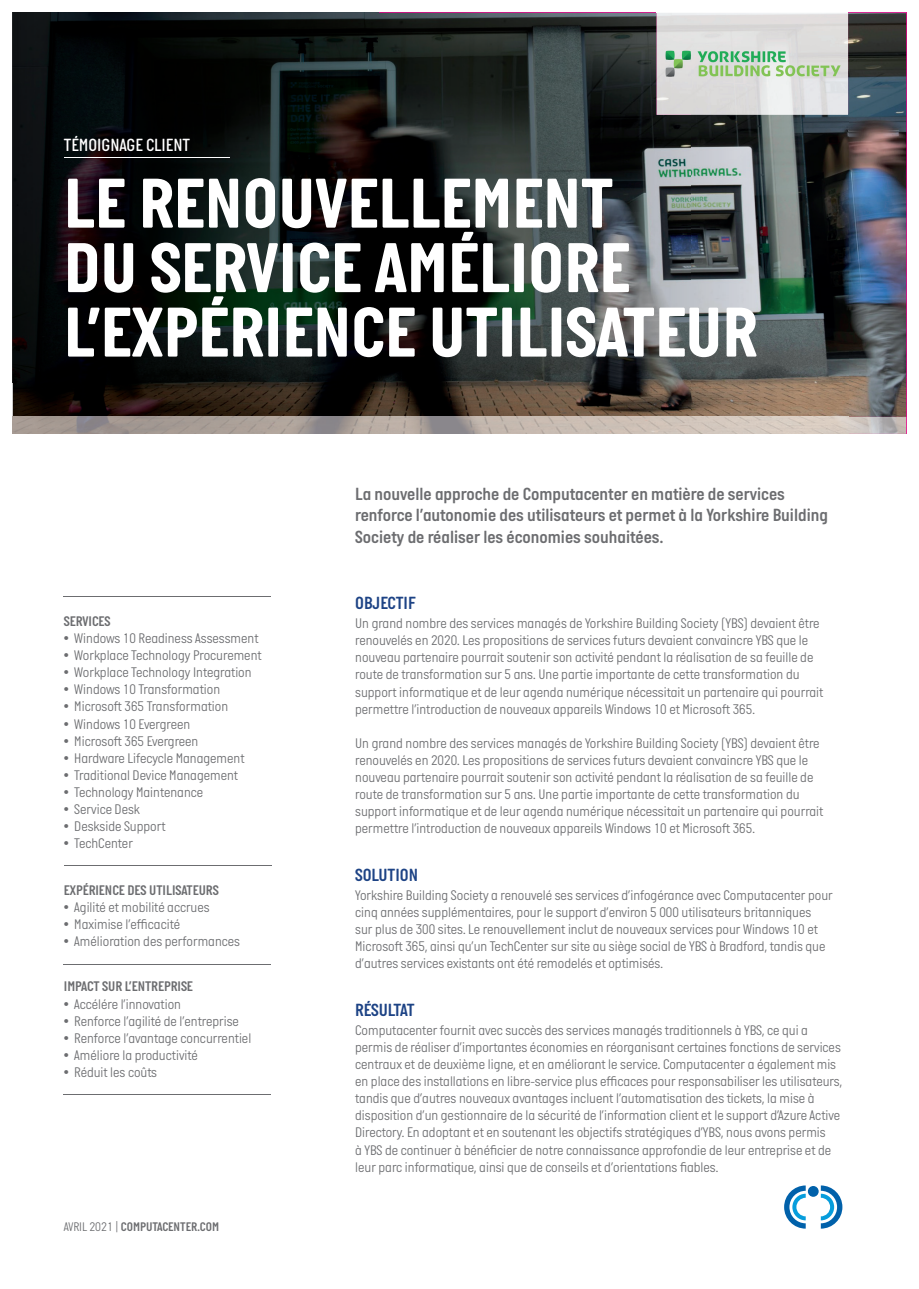
<style>
.page{position:relative;width:919px;height:1289px;background:#fff}
.page>*{position:absolute;margin:0;border:0;box-sizing:border-box;transform-origin:0 0}
.t1{font:700 72px/64.5px "Italian Plate No One";color:#fff}
.t2{font:18px/21.6px "Italian Plate No One D Bd";color:#6c6d70}
.t3{font:18px "Italian Plate No One D Bd";color:#1d4385}
.t4{font:500 18px "Italian Plate No One";color:#fff}
.t5{font:300 14.25px/17.1px "Italian Plate No One";color:#6c6d70}
.t6{font:14.25px "Italian Plate No One D Bd";color:#6c6d70}
.t7{font:12.75px "Italian Plate No One D Bd";color:#6c6d70}
.s1{font-family:"Italian Plate No One";font-weight:300}
</style>
<div class="page">
<hr style="left:64px;top:865px;width:207px;height:1px;background:#6c6d70">
<img style="left:848px;top:13px;width:58px;height:404px">
<img style="left:13px;top:13px;width:365px;height:404px">
<img style="left:378px;top:13px;width:313px;height:404px">
<img style="left:691px;top:115px;width:157px;height:302px">
<img style="left:656px;top:13px;width:192px;height:102px">
<hr style="left:64px;top:964px;width:207px;height:1px;background:#6c6d70">
<hr style="left:64px;top:1093px;width:207px;height:1px;background:#6c6d70">
<hr style="left:64px;top:596px;width:207px;height:1px;background:#6c6d70">
<hr style="left:64px;top:157px;width:165px;height:1px;background:#fff">
<img style="left:848px;top:417px;width:58px;height:17px">
<img style="left:13px;top:417px;width:835px;height:17px">
<svg style="left:784px;top:1185px;width:21px;height:43px"></svg>
<svg style="left:820px;top:1185px;width:22px;height:43px"></svg>
<svg style="left:807px;top:1185px;width:11px;height:11px"></svg>
<img style="left:665px;top:51px;width:175px;height:26px">
<p class="t4" style="left:64px;top:135px;width:128px">TÉMOIGNAGE CLIENT</p>
<h1 class="t1" style="left:64px;top:170px;width:695px">LE RENOUVELLEMENT<br>DU SERVICE AMÉLIORE<br>L’EXPÉRIENCE UTILISATEUR</h1>
<p class="t6" style="left:64px;top:613px;width:48px">SERVICES</p>
<p class="t5" style="left:64px;top:630px;width:196px">• Windows 10 Readiness Assessment</p>
<p class="t5" style="left:64px;top:647px;width:199px">• Workplace Technology Procurement</p>
<p class="t5" style="left:64px;top:664px;width:189px">• Workplace Technology Integration</p>
<p class="t5" style="left:64px;top:681px;width:158px">• Windows 10 Transformation</p>
<p class="t5" style="left:64px;top:698px;width:166px">• Microsoft 365 Transformation</p>
<p class="t5" style="left:64px;top:715px;width:128px">• Windows 10 Evergreen</p>
<p class="t5" style="left:64px;top:733px;width:136px">• Microsoft 365 Evergreen</p>
<p class="t5" style="left:64px;top:750px;width:182px">• Hardware Lifecycle Management</p>
<p class="t5" style="left:64px;top:767px;width:176px">• Traditional Device Management</p>
<p class="t5" style="left:64px;top:784px;width:141px">• Technology Maintenance</p>
<p class="t5" style="left:64px;top:801px;width:78px">• Service Desk</p>
<p class="t5" style="left:64px;top:818px;width:103px">• Deskside Support</p>
<p class="t5" style="left:64px;top:835px;width:71px">• TechCenter</p>
<p class="t6" style="left:64px;top:882px;width:156px">EXPÉRIENCE DES UTILISATEURS</p>
<p class="t5" style="left:64px;top:899px;width:147px">• Agilité et mobilité accrues</p>
<p class="t5" style="left:64px;top:916px;width:118px">• Maximise l’efficacité</p>
<p class="t5" style="left:64px;top:933px;width:178px">• Amélioration des performances</p>
<p class="t6" style="left:64px;top:978px;width:131px">IMPACT SUR L’ENTREPRISE</p>
<p class="t5" style="left:64px;top:995px;width:119px">• Accélére l’innovation</p>
<p class="t5" style="left:64px;top:1012px;width:176px">• Renforce l’agilité de l’entreprise</p>
<p class="t5" style="left:64px;top:1030px;width:189px">• Renforce l’avantage concurrentiel</p>
<p class="t5" style="left:64px;top:1047px;width:136px">• Améliore la productivité</p>
<p class="t5" style="left:64px;top:1064px;width:95px">• Réduit les coûts</p>
<p class="t7" style="left:64px;top:1219px;width:157px"><span class="s1">AVRIL 2021 |</span> COMPUTACENTER.COM</p>
<p class="t2" style="left:355px;top:482px;width:474px">La nouvelle approche de Computacenter en matière de services renforce l’autonomie des utilisateurs et permet à la Yorkshire Building<br>Society de réaliser les économies souhaitées.</p>
<p class="t3" style="left:355px;top:593px;width:62px">OBJECTIF</p>
<p class="t5" style="left:355px;top:615px;width:469px">Un grand nombre des services managés de Yorkshire Building Society (YBS) devaient être renouvelés en 2020. Les propositions de services futurs devaient convaincre YBS que le nouveau partenaire pourrait soutenir son activité pendant la réalisation de sa feuille de route de transformation sur 5 ans. Une partie importante de cette transformation du support informatique et de leur agenda numérique nécessitait un partenaire qui pourrait permettre l’introduction de nouveaux appareils Windows 10 et Microsoft 365.</p>
<p class="t5" style="left:355px;top:735px;width:469px">Un grand nombre des services managés de Yorkshire Building Society (YBS) devaient être renouvelés en 2020. Les propositions de services futurs devaient convaincre YBS que le nouveau partenaire pourrait soutenir son activité pendant la réalisation de sa feuille de route de transformation sur 5 ans. Une partie importante de cette transformation du support informatique et de leur agenda numérique nécessitait un partenaire qui pourrait permettre l’introduction de nouveaux appareils Windows 10 et Microsoft 365.</p>
<p class="t3" style="left:355px;top:864px;width:64px">SOLUTION</p>
<p class="t5" style="left:355px;top:887px;width:479px">Yorkshire Building Society a renouvelé ses services d’infogérance avec Computacenter pour cinq années supplémentaires, pour le support d’environ 5 000 utilisateurs britanniques<br>sur plus de 300 sites. Le renouvellement inclut de nouveaux services pour Windows 10 et Microsoft 365, ainsi qu’un TechCenter sur site au siège social de YBS à Bradford, tandis que d’autres services existants ont été remodelés et optimisés.</p>
<p class="t3" style="left:355px;top:999px;width:61px">RÉSULTAT</p>
<p class="t5" style="left:355px;top:1022px;width:488px">Computacenter fournit avec succès des services managés traditionnels à YBS, ce qui a permis de réaliser d’importantes économies en réorganisant certaines fonctions de services centraux et de deuxième ligne, et en améliorant le service. Computacenter a également mis en place des installations en libre-service plus efficaces pour responsabiliser les utilisateurs, tandis que d’autres nouveaux avantages incluent l’automatisation des tickets, la mise à disposition d’un gestionnaire de la sécurité de l’information client et le support d’Azure Active Directory. En adoptant et en soutenant les objectifs stratégiques d’YBS, nous avons permis<br>à YBS de continuer à bénéficier de notre connaissance approfondie de leur entreprise et de leur parc informatique, ainsi que de conseils et d’orientations fiables.</p>
</div>
